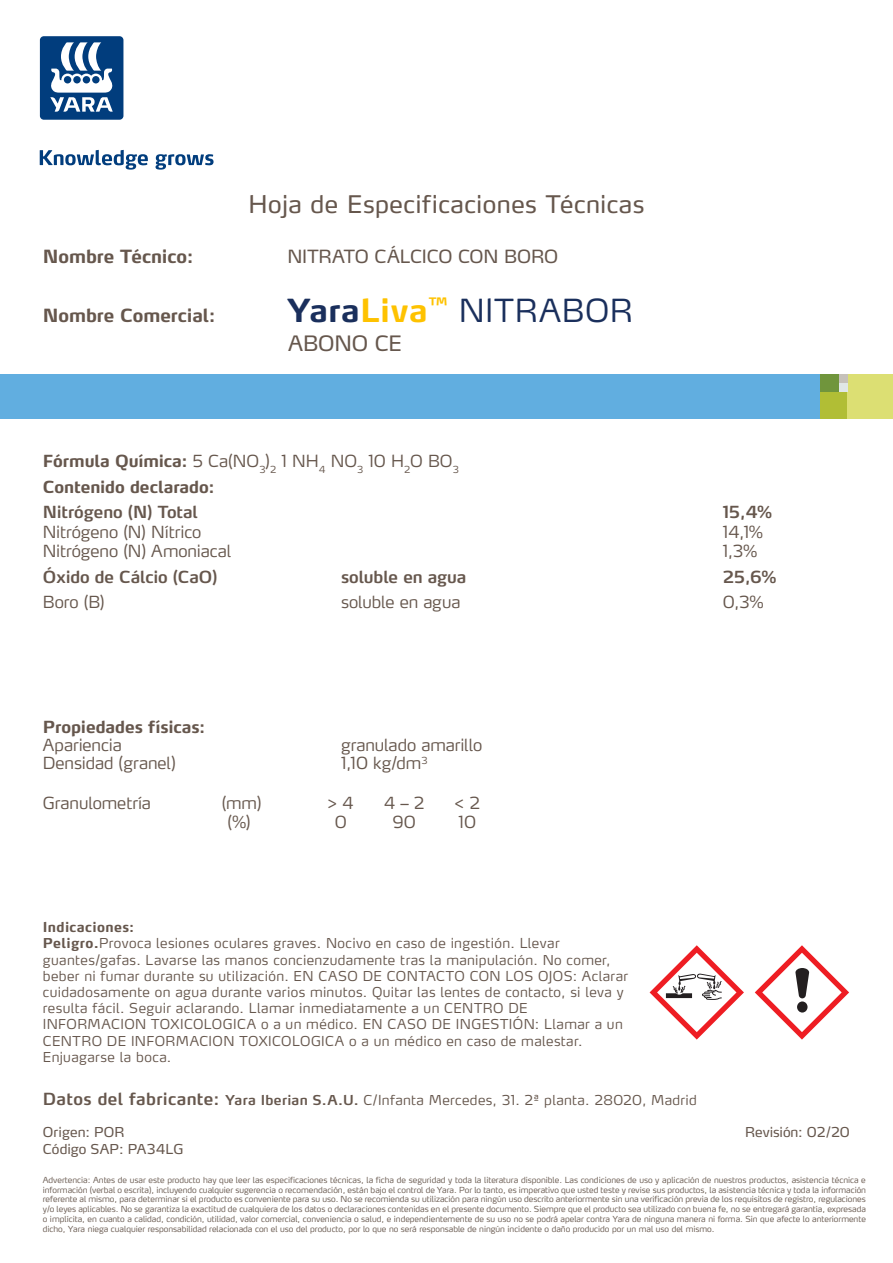
<style>
.page{position:relative;width:893px;height:1263px;background:#fff}
.page>*{position:absolute;margin:0;border:0;box-sizing:border-box;transform-origin:0 0}
.t1{font:300 31.5px "Yara Max LF";letter-spacing:.03em;color:#1a2f5c}
.t2{font:24px "Yara Max LF";letter-spacing:.02em;color:#66574d}
.t3{font:21px "Yara Max LF";letter-spacing:-.005em;color:#66574d}
.t4{font:700 18px "Yara Max LF";color:#66574d}
.t5{font:18px "Yara Max LF";letter-spacing:-.005em;color:#66574d}
.t6{font:300 16.5px "Yara Max LF";letter-spacing:-.005em;color:#66574d}
.t7{font:700 16.5px/25.5px "Yara Max LF";color:#66574d}
.t8{font:600 16.5px "Yara Max LF";letter-spacing:-.005em;color:#66574d}
.t9{font:300 13.5px/16.2px "Yara Max LF";letter-spacing:.03em;color:#66574d}
.t10{font:13.5px "Yara Max LF";letter-spacing:.005em;color:#66574d}
.t11{font:300 8.25px/9.9px "Yara Max LF";color:#66574d;text-align:justify}
.s1{font-weight:700}
.s2{font-weight:700;color:#fec200}
.s3{font-weight:300}
.s4{font-weight:600;font-size:16.5px}
.s5{font-weight:600}
</style>
<div class="page">
<div style="left:0;top:374px;width:892px;height:45px;background:#61aee0"></div>
<svg style="left:40px;top:150px;width:173px;height:20px"></svg>
<svg style="left:39px;top:36px;width:85px;height:84px"></svg>
<div style="left:820px;top:392px;width:27px;height:27px;background:#b1be35"></div>
<div style="left:847px;top:374px;width:45px;height:45px;background:#dcdf73"></div>
<div style="left:838px;top:374px;width:9px;height:9px;background:#c6c1ba"></div>
<div style="left:838px;top:383px;width:9px;height:9px;background:#e0e7e7"></div>
<div style="left:820px;top:374px;width:18px;height:18px;background:#70953c"></div>
<svg style="left:649px;top:945px;width:95px;height:95px"></svg>
<svg style="left:754px;top:945px;width:95px;height:95px"></svg>
<h2 class="t2" style="left:248px;top:189px;width:397px">Hoja de Especificaciones Técnicas</h2>
<h3 class="t4" style="left:43px;top:245px;width:152px">Nombre Técnico:</h3>
<h3 class="t5" style="left:287px;top:245px;width:272px">NITRATO CÁLCICO CON BORO</h3>
<h3 class="t4" style="left:43px;top:304px;width:174px">Nombre Comercial:</h3>
<h1 class="t1" style="left:287px;top:291px;width:347px"><span class="s1">Yara</span><span class="s2">Liva</span><sup>™</sup> NITRABOR</h1>
<h3 class="t3" style="left:288px;top:330px;width:115px">ABONO CE</h3>
<h3 class="t7" style="left:43px;top:448px;width:417px">Fórmula Química: <span class="s3">5 Ca(NO</span><sub>3</sub><span class="s3">)</span><sub>2</sub> <span class="s3">1 NH</span><sub>4</sub> <span class="s3">NO</span><sub>3</sub> <span class="s3">10 H</span><sub>2</sub><span class="s3">O BO</span><sub>3<br></sub>Contenido declarado:</h3>
<h3 class="t8" style="left:43px;top:502px;width:157px">Nitrógeno (N) Total</h3>
<h3 class="t8" style="left:722px;top:502px;width:50px">15,4%</h3>
<h3 class="t6" style="left:43px;top:522px;width:160px">Nitrógeno (N) Nítrico</h3>
<h3 class="t6" style="left:722px;top:522px;width:41px">14,1%</h3>
<h3 class="t6" style="left:43px;top:541px;width:190px">Nitrógeno (N) Amoniacal</h3>
<h3 class="t6" style="left:722px;top:541px;width:36px">1,3%</h3>
<h3 class="t8" style="left:43px;top:567px;width:176px">Óxido de Cálcio (CaO)</h3>
<h3 class="t8" style="left:341px;top:567px;width:127px">soluble en agua</h3>
<h3 class="t8" style="left:722px;top:567px;width:55px">25,6%</h3>
<h3 class="t6" style="left:43px;top:592px;width:63px">Boro (B)</h3>
<h3 class="t6" style="left:341px;top:592px;width:121px">soluble en agua</h3>
<h3 class="t6" style="left:722px;top:592px;width:42px">0,3%</h3>
<h3 class="t7" style="left:43px;top:714px;width:164px">Propiedades físicas:</h3>
<h3 class="t6" style="left:43px;top:735px;width:80px">Apariencia</h3>
<h3 class="t6" style="left:341px;top:735px;width:143px">granulado amarillo</h3>
<h3 class="t6" style="left:43px;top:753px;width:134px">Densidad (granel)</h3>
<h3 class="t6" style="left:341px;top:753px;width:88px">1,10 kg/dm<sup>3</sup></h3>
<h3 class="t6" style="left:43px;top:792px;width:110px">Granulometría</h3>
<h3 class="t6" style="left:222px;top:792px;width:41px">(mm)</h3>
<h3 class="t6" style="left:327px;top:792px;width:28px">&gt; 4</h3>
<h3 class="t6" style="left:384px;top:792px;width:42px">4 – 2</h3>
<h3 class="t6" style="left:454px;top:792px;width:27px">&lt; 2</h3>
<h3 class="t6" style="left:227px;top:812px;width:25px">(%)</h3>
<h3 class="t6" style="left:334px;top:812px;width:14px">0</h3>
<h3 class="t6" style="left:392px;top:812px;width:25px">90</h3>
<h3 class="t6" style="left:458px;top:812px;width:19px">10</h3>
<p class="t9" style="left:43px;top:919px;width:587px"><span class="s1">Indicaciones:<br>Peligro.</span>Provoca lesiones oculares graves. Nocivo en caso de ingestión. Llevar guantes/gafas. Lavarse las manos concienzudamente tras la manipulación. No comer, beber ni fumar durante su utilización. EN CASO DE CONTACTO CON LOS OJOS: Aclarar cuidadosamente on agua durante varios minutos. Quitar las lentes de contacto, si leva y resulta fácil. Seguir aclarando. Llamar inmediatamente a un CENTRO DE INFORMACION TOXICOLOGICA o a un médico. EN CASO DE INGESTIÓN: Llamar a un CENTRO DE INFORMACION TOXICOLOGICA o a un médico en caso de malestar.<br>Enjuagarse la boca.</p>
<h3 class="t9" style="left:43px;top:1091px;width:655px"><span class="s4">Datos del fabricante:</span> <span class="s5">Yara Iberian S.A.U.</span> C/Infanta Mercedes, 31. 2ª planta. 28020, Madrid</h3>
<h3 class="t10" style="left:43px;top:1124px;width:83px">Origen: POR</h3>
<h3 class="t10" style="left:745px;top:1124px;width:106px">Revisión: 02/20</h3>
<h3 class="t10" style="left:43px;top:1140px;width:142px">Código SAP: PA34LG</h3>
<p class="t11" style="left:43px;top:1175px;width:824px">Advertencia: Antes de usar este producto hay que leer las especificaciones técnicas, la ficha de seguridad y toda la literatura disponible. Las condiciones de uso y aplicación de nuestros productos, asistencia técnica e información (verbal o escrita), incluyendo cualquier sugerencia o recomendación, están bajo el control de Yara. Por lo tanto, es imperativo que usted teste y revise sus productos, la asistencia técnica y toda la información referente al mismo, para determinar si el producto es conveniente para su uso. No se recomienda su utilización para ningún uso descrito anteriormente sin una verificación previa de los requisitos de registro, regulaciones y/o leyes aplicables. No se garantiza la exactitud de cualquiera de los datos o declaraciones contenidas en el presente documento. Siempre que el producto sea utilizado con buena fe, no se entregará garantía, expresada o implícita, en cuanto a calidad, condición, utilidad, valor comercial, conveniencia o salud, e independientemente de su uso no se podrá apelar contra Yara de ninguna manera ni forma. Sin que afecte lo anteriormente dicho, Yara niega cualquier responsabilidad relacionada con el uso del producto, por lo que no será responsable de ningún incidente o daño producido por un mal uso del mismo.</p>
</div>
